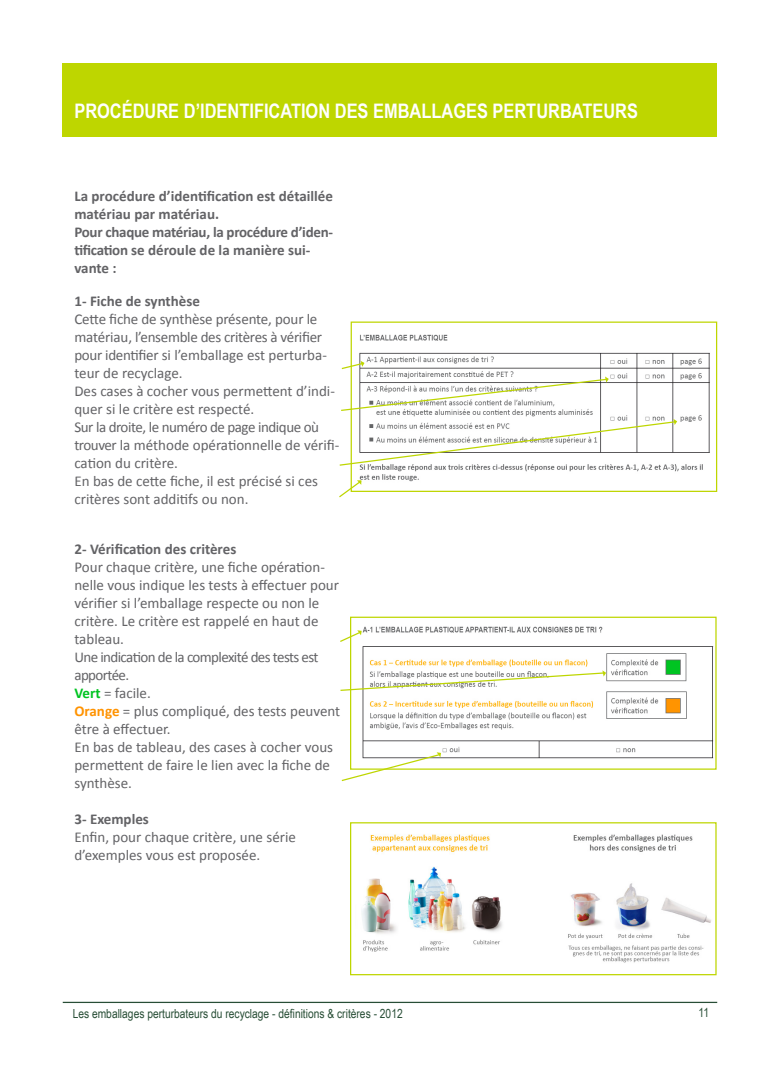
<style>
.page{position:relative;width:780px;height:1088px;background:#fff}
.page>*{position:absolute;margin:0;border:0;box-sizing:border-box;transform-origin:0 0}
.t1{font:700 20px "Arial Narrow";color:#fff}
.t2{font:15px/18px "Calibri";color:#636366}
.t3{font:700 15px "Calibri";color:#636366}
.t4{font:700 15px/18px "Calibri";letter-spacing:-.02em;color:#636366}
.t5{font:15px/18px "Calibri";letter-spacing:-.04em;color:#636366}
.t6{font:12.5px "Arial Narrow";color:#284e36}
.s1{font-weight:700;color:#00c422}
.s2{font-weight:700;color:#ff9300}
</style>
<div class="page">
<hr style="left:63px;top:1002px;width:654px;height:1px;background:#284e36">
<div style="left:62px;top:63px;width:654px;height:74px;background:#bed600"></div>
<img style="left:359px;top:334px;width:351px;height:148px">
<div style="left:350px;top:321px;width:367px;height:171px;border:1px solid #bed600"></div>
<svg style="left:341px;top:361px;width:24px;height:9px"></svg>
<svg style="left:341px;top:376px;width:268px;height:36px"></svg>
<svg style="left:339px;top:419px;width:338px;height:47px"></svg>
<svg style="left:339px;top:479px;width:24px;height:19px"></svg>
<img style="left:362px;top:626px;width:352px;height:133px">
<div style="left:350px;top:617px;width:366px;height:153px;border:1px solid #bed600"></div>
<svg style="left:340px;top:670px;width:266px;height:22px"></svg>
<svg style="left:340px;top:630px;width:22px;height:13px"></svg>
<svg style="left:341px;top:752px;width:100px;height:30px"></svg>
<img style="left:361px;top:834px;width:350px;height:129px">
<div style="left:350px;top:822px;width:366px;height:153px;border:1px solid #bed600"></div>
<div style="left:420px;top:936px;width:9px;height:10px;background:#fff"></div>
<p class="t1" style="left:74px;top:96px;width:565px">PROCÉDURE D’IDENTIFICATION DES EMBALLAGES PERTURBATEURS</p>
<p class="t3" style="left:74px;top:187px;width:260px">La procédure d’identification est détaillée</p>
<p class="t3" style="left:74px;top:205px;width:146px">matériau par matériau.</p>
<p class="t4" style="left:74px;top:223px;width:260px">Pour chaque matériau, la procédure d’iden&shy;tification se déroule de la manière sui&shy;vante :</p>
<p class="t3" style="left:74px;top:291px;width:127px">1- Fiche de synthèse</p>
<p class="t2" style="left:74px;top:309px;width:254px">Cette fiche de synthèse présente, pour le matériau, l’ensemble des critères à vérifier pour identifier si l’emballage est perturba&shy;teur de recyclage.</p>
<p class="t2" style="left:74px;top:381px;width:262px">Des cases à cocher vous permettent d’indi&shy;quer si le critère est respecté.</p>
<p class="t2" style="left:74px;top:417px;width:266px">Sur la droite, le numéro de page indique où trouver la méthode opérationnelle de vérifi&shy;cation du critère.</p>
<p class="t2" style="left:74px;top:471px;width:245px">En bas de cette fiche, il est précisé si ces critères sont additifs ou non.</p>
<p class="t3" style="left:74px;top:539px;width:163px">2- Vérification des critères</p>
<p class="t2" style="left:74px;top:557px;width:266px">Pour chaque critère, une fiche opération&shy;nelle vous indique les tests à effectuer pour vérifier si l’emballage respecte ou non le critère. Le critère est rappelé en haut de tableau.</p>
<p class="t5" style="left:74px;top:647px;width:246px">Une indication de la complexité des tests est apportée.</p>
<p class="t2" style="left:74px;top:683px;width:78px"><span class="s1">Vert</span> = facile.</p>
<p class="t2" style="left:74px;top:701px;width:267px"><span class="s2">Orange</span> = plus compliqué, des tests peuvent être à effectuer.</p>
<p class="t2" style="left:74px;top:737px;width:260px">En bas de tableau, des cases à cocher vous permettent de faire le lien avec la fiche de synthèse.</p>
<p class="t3" style="left:74px;top:809px;width:76px">3- Exemples</p>
<p class="t2" style="left:74px;top:827px;width:223px">Enfin, pour chaque critère, une série d’exemples vous est proposée.</p>
<p class="t6" style="left:73px;top:1004px;width:331px">Les emballages perturbateurs du recyclage - définitions &amp; critères - 2012</p>
<p class="t6" style="left:698px;top:1004px;width:12px">11</p>
</div>
